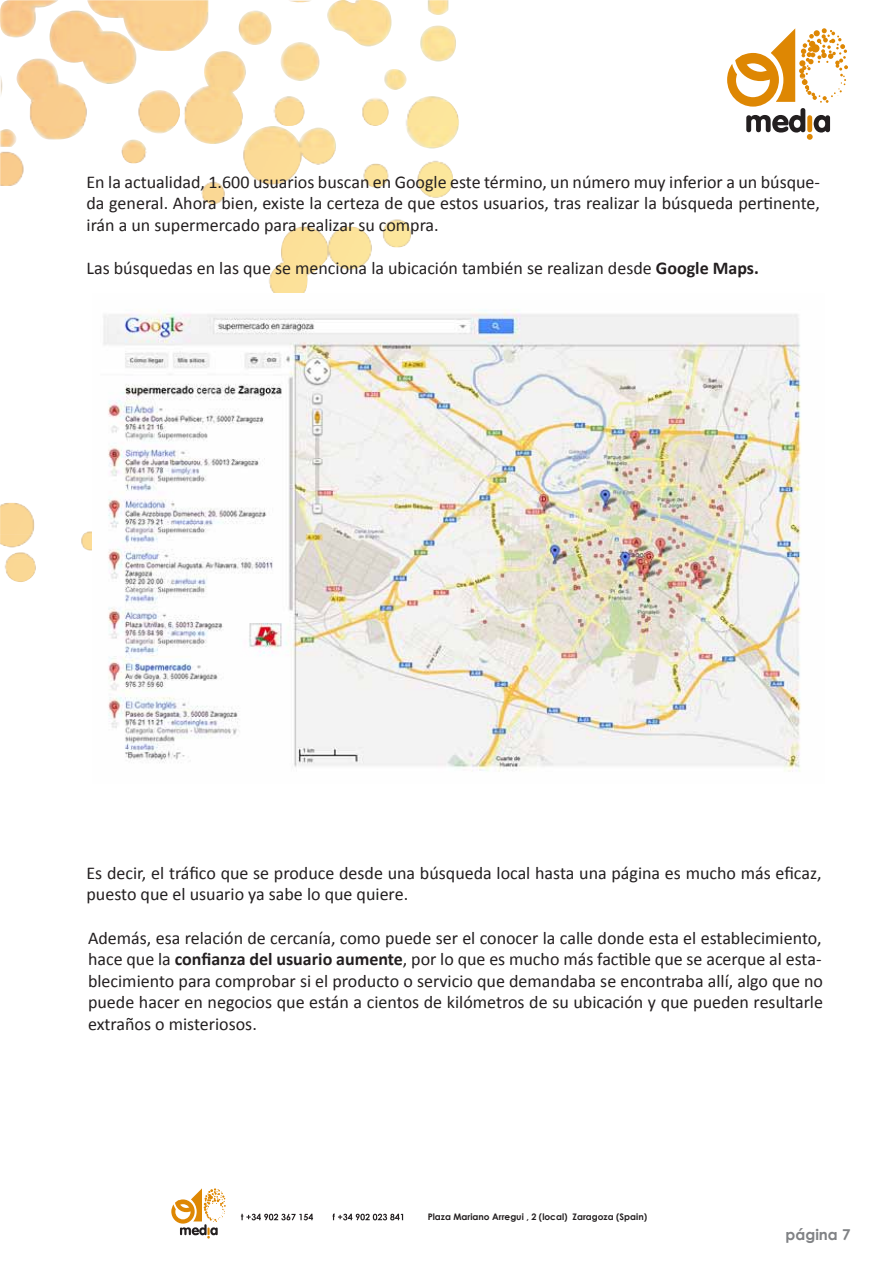
<style>
.page{position:relative;width:893px;height:1263px;background:#fff}
.page>*{position:absolute;margin:0;border:0;box-sizing:border-box;transform-origin:0 0}
.t1{font:18px/21.6px "Calibri";color:#231f20;text-align:justify}
.t2{font:700 15px "Century Gothic";color:#808285}
.t3{font:700 9px "Century Gothic";color:#231f20}
.s1{font-weight:700}
</style>
<div class="page">
<svg style="left:332px;top:1213px;width:71px;height:7px"></svg>
<svg style="left:241px;top:1214px;width:72px;height:6px"></svg>
<img style="left:5px;top:558px;width:31px;height:24px">
<img style="left:0;top:534px;width:92px;height:24px">
<img style="left:0;top:502px;width:92px;height:32px">
<img style="left:269px;top:222px;width:142px;height:71px">
<img style="left:203px;top:198px;width:202px;height:24px">
<img style="left:0;top:150px;width:453px;height:48px">
<img style="left:0;top:126px;width:459px;height:24px">
<img style="left:29px;top:102px;width:430px;height:24px">
<img style="left:1px;top:67px;width:448px;height:35px">
<img style="left:0;top:0;width:456px;height:67px">
<svg style="left:171px;top:1188px;width:55px;height:50px"></svg>
<svg style="left:727px;top:28px;width:121px;height:112px"></svg>
<img style="left:103px;top:309px;width:698px;height:463px">
<p class="t1" style="left:87px;top:171px;width:735px">En la actualidad, 1.600 usuarios buscan en Google este término, un número muy inferior a un búsque&shy;da general. Ahora bien, existe la certeza de que estos usuarios, tras realizar la búsqueda pertinente, irán a un supermercado para realizar su compra.</p>
<p class="t1" style="left:87px;top:257px;width:674px">Las búsquedas en las que se menciona la ubicación también se realizan desde <span class="s1">Google Maps.</span></p>
<p class="t1" style="left:87px;top:862px;width:736px">Es decir, el tráfico que se produce desde una búsqueda local hasta una página es mucho más eficaz, puesto que el usuario ya sabe lo que quiere.</p>
<p class="t1" style="left:88px;top:927px;width:736px">Además, esa relación de cercanía, como puede ser el conocer la calle donde esta el establecimiento, hace que la <span class="s1">confianza del usuario aumente</span>, por lo que es mucho más factible que se acerque al esta&shy;blecimiento para comprobar si el producto o servicio que demandaba se encontraba allí, algo que no puede hacer en negocios que están a cientos de kilómetros de su ubicación y que pueden resultarle extraños o misteriosos.</p>
<p class="t3" style="left:428px;top:1210px;width:221px">Plaza Mariano Arregui , 2 (local) Zaragoza (Spain)</p>
<p class="t2" style="left:786px;top:1223px;width:66px">página 7</p>
</div>
